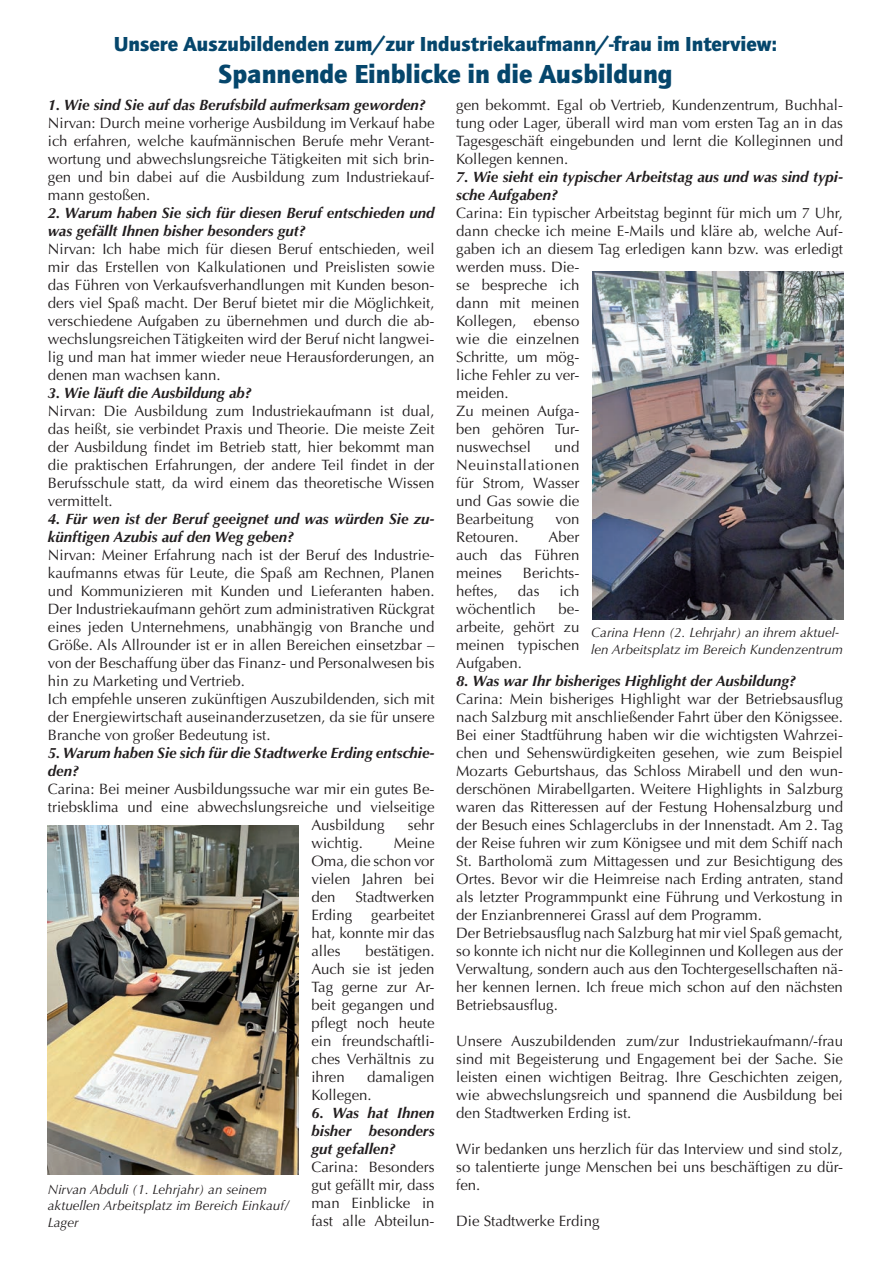
<style>
.page{position:relative;width:893px;height:1263px;background:#fff}
.page>*{position:absolute;margin:0;border:0;box-sizing:border-box;transform-origin:0 0}
.t1{font:900 27px "Quay Sans ITC Std";color:#05466c}
.t2{font:900 21px "Quay Sans ITC Std";color:#05466c}
.t3{font:15px/18px "Optima";color:#231f20;text-align:justify}
.t4{font:italic 700 15px/18px "Optima";color:#231f20}
.t5{font:italic 13.5px/16.5px "Optima";color:#231f20}
</style>
<div class="page">
<img style="left:48px;top:826px;width:251px;height:348px">
<img style="left:592px;top:271px;width:251px;height:349px">
<h2 class="t2" style="left:114px;top:31px;width:665px">Unsere Auszubildenden zum/zur Industriekaufmann/-frau im Interview:</h2>
<h1 class="t1" style="left:218px;top:58px;width:456px">Spannende Einblicke in die Ausbildung</h1>
<p class="t4" style="left:48px;top:96px;width:379px">1. Wie sind Sie auf das Berufsbild aufmerksam geworden?</p>
<p class="t3" style="left:48px;top:114px;width:388px">Nirvan: Durch meine vorherige Ausbildung im Verkauf habe ich erfahren, welche kaufmännischen Berufe mehr Verant&shy;wortung und abwechslungsreiche Tätigkeiten mit sich brin&shy;gen und bin dabei auf die Ausbildung zum Industriekauf&shy;mann gestoßen.</p>
<p class="t4" style="left:48px;top:204px;width:388px">2. Warum haben Sie sich für diesen Beruf entschieden und was gefällt Ihnen bisher besonders gut?</p>
<p class="t3" style="left:48px;top:240px;width:388px">Nirvan: Ich habe mich für diesen Beruf entschieden, weil mir das Erstellen von Kalkulationen und Preislisten sowie das Führen von Verkaufsverhandlungen mit Kunden beson&shy;ders viel Spaß macht. Der Beruf bietet mir die Möglichkeit, verschiedene Aufgaben zu übernehmen und durch die ab&shy;wechslungsreichen Tätigkeiten wird der Beruf nicht langwei&shy;lig und man hat immer wieder neue Herausforderungen, an denen man wachsen kann.</p>
<p class="t4" style="left:48px;top:384px;width:205px">3. Wie läuft die Ausbildung ab?</p>
<p class="t3" style="left:48px;top:402px;width:388px">Nirvan: Die Ausbildung zum Industriekaufmann ist dual, das heißt, sie verbindet Praxis und Theorie. Die meiste Zeit der Ausbildung findet im Betrieb statt, hier bekommt man die praktischen Erfahrungen, der andere Teil findet in der Berufsschule statt, da wird einem das theoretische Wissen vermittelt.</p>
<p class="t4" style="left:48px;top:510px;width:388px">4. Für wen ist der Beruf geeignet und was würden Sie zu&shy;künftigen Azubis auf den Weg geben?</p>
<p class="t3" style="left:48px;top:546px;width:388px;text-align:left">Nirvan: Meiner Erfahrung nach ist der Beruf des Industrie&shy;kaufmanns etwas für Leute, die Spaß am Rechnen, Planen und Kommunizieren mit Kunden und Lieferanten haben.<br>Der Industriekaufmann gehört zum administrativen Rückgrat eines jeden Unternehmens, unabhängig von Branche und Größe. Als Allrounder ist er in allen Bereichen einsetzbar – von der Beschaffung über das Finanz- und Personalwesen bis hin zu Marketing und Vertrieb.<br>Ich empfehle unseren zukünftigen Auszubildenden, sich mit der Energiewirtschaft auseinanderzusetzen, da sie für unsere Branche von großer Bedeutung ist.</p>
<p class="t4" style="left:48px;top:744px;width:388px">5. Warum haben Sie sich für die Stadtwerke Erding entschie&shy;den?</p>
<p class="t3" style="left:48px;top:780px;width:388px">Carina: Bei meiner Ausbildungssuche war mir ein gutes Be-</p>
<p class="t3" style="left:48px;top:798px;width:388px">triebsklima und eine abwechslungsreiche und vielseitige</p>
<p class="t3" style="left:311px;top:816px;width:75px">Ausbildung</p>
<p class="t3" style="left:408px;top:816px;width:28px">sehr</p>
<p class="t3" style="left:311px;top:834px;width:53px">wichtig.</p>
<p class="t3" style="left:456px;top:96px;width:388px">gen bekommt. Egal ob Vertrieb, Kundenzentrum, Buchhal&shy;tung oder Lager, überall wird man vom ersten Tag an in das Tagesgeschäft eingebunden und lernt die Kolleginnen und Kollegen kennen.</p>
<p class="t4" style="left:456px;top:168px;width:388px">7. Wie sieht ein typischer Arbeitstag aus und was sind typi&shy;sche Aufgaben?</p>
<p class="t3" style="left:456px;top:204px;width:388px;text-align:left">Carina: Ein typischer Arbeitstag beginnt für mich um 7 Uhr, dann checke ich meine E-Mails und kläre ab, welche Auf&shy;gaben ich an diesem Tag erledigen kann bzw. was erledigt werden muss. Die-<br>se bespreche ich<br>dann mit meinen<br>Kollegen, ebenso<br>wie die einzelnen<br>Schritte, um mög-<br>liche Fehler zu ver-<br>meiden.<br>Zu meinen Aufga-<br>ben gehören Tur-<br>nuswechsel</p>
<p class="t3" style="left:456px;top:438px;width:125px;text-indent:98px">und Neuinstallationen für Strom, Wasser und Gas sowie die Bearbeitung</p>
<p class="t3" style="left:555px;top:510px;width:25px">von</p>
<p class="t3" style="left:456px;top:528px;width:125px;text-indent:92px">Aber auch das Führen meines</p>
<p class="t3" style="left:456px;top:528px;width:64px">Retouren.</p>
<p class="t3" style="left:523px;top:564px;width:58px">Berichts-</p>
<p class="t3" style="left:456px;top:582px;width:43px">heftes,</p>
<p class="t3" style="left:518px;top:582px;width:23px">das</p>
<p class="t3" style="left:560px;top:582px;width:21px">ich</p>
<p class="t3" style="left:456px;top:600px;width:81px">wöchentlich</p>
<p class="t3" style="left:456px;top:600px;width:125px;text-indent:102px">be&shy;arbeite, gehört zu meinen typischen Aufgaben.</p>
<p class="t4" style="left:456px;top:672px;width:341px">8. Was war Ihr bisheriges Highlight der Ausbildung?</p>
<p class="t3" style="left:456px;top:690px;width:388px;text-align:left">Carina: Mein bisheriges Highlight war der Betriebsausflug nach Salzburg mit anschließender Fahrt über den Königssee.<br>Bei einer Stadtführung haben wir die wichtigsten Wahrzei&shy;chen und Sehenswürdigkeiten gesehen, wie zum Beispiel Mozarts Geburtshaus, das Schloss Mirabell und den wun&shy;derschönen Mirabellgarten. Weitere Highlights in Salzburg waren das Ritteressen auf der Festung Hohensalzburg und der Besuch eines Schlagerclubs in der Innenstadt. Am 2. Tag der Reise fuhren wir zum Königsee und mit dem Schiff nach St. Bartholomä zum Mittagessen und zur Besichtigung des Ortes. Bevor wir die Heimreise nach Erding antraten, stand als letzter Programmpunkt eine Führung und Verkostung in der Enzianbrennerei Grassl auf dem Programm.<br>Der Betriebsausflug nach Salzburg hat mir viel Spaß gemacht, so konnte ich nicht nur die Kolleginnen und Kollegen aus der Verwaltung, sondern auch aus den Tochtergesellschaften nä&shy;her kennen lernen. Ich freue mich schon auf den nächsten Betriebsausflug.</p>
<p class="t3" style="left:456px;top:1032px;width:388px">Unsere Auszubildenden zum/zur Industriekaufmann/-frau sind mit Begeisterung und Engagement bei der Sache. Sie leisten einen wichtigen Beitrag. Ihre Geschichten zeigen, wie abwechslungsreich und spannend die Ausbildung bei den Stadtwerken Erding ist.</p>
<p class="t3" style="left:456px;top:1140px;width:388px">Wir bedanken uns herzlich für das Interview und sind stolz, so talentierte junge Menschen bei uns beschäftigen zu dür&shy;fen.</p>
<p class="t3" style="left:456px;top:1212px;width:145px">Die Stadtwerke Erding</p>
<p class="t5" style="left:591px;top:624px;width:253px">Carina Henn (2. Lehrjahr) an ihrem aktuel&shy;len Arbeitsplatz im Bereich Kundenzentrum</p>
<p class="t3" style="left:311px;top:834px;width:125px;text-indent:82px">Meine Oma, die schon vor vielen Jahren bei den</p>
<p class="t3" style="left:355px;top:888px;width:81px">Stadtwerken</p>
<p class="t3" style="left:311px;top:906px;width:125px;text-indent:60px">gearbeitet hat, konnte mir das alles</p>
<p class="t3" style="left:311px;top:906px;width:42px">Erding</p>
<p class="t3" style="left:311px;top:942px;width:125px;text-indent:54px">bestätigen.<br>Auch sie ist jeden Tag gerne zur Ar&shy;beit gegangen und pflegt noch heute ein freundschaftli&shy;ches Verhältnis zu ihren</p>
<p class="t3" style="left:311px;top:1068px;width:125px;text-indent:56px">damaligen<br>Kollegen.</p>
<p class="t4" style="left:311px;top:1104px;width:125px;text-align:justify">6. Was hat Ihnen bisher besonders gut gefallen?</p>
<p class="t3" style="left:311px;top:1158px;width:125px">Carina: Besonders gut gefällt mir, dass man Einblicke in fast alle Abteilun-</p>
<p class="t5" style="left:48px;top:1181px;width:243px">Nirvan Abduli (1. Lehrjahr) an seinem aktuellen Arbeitsplatz im Bereich Einkauf/<br>Lager</p>
</div>
